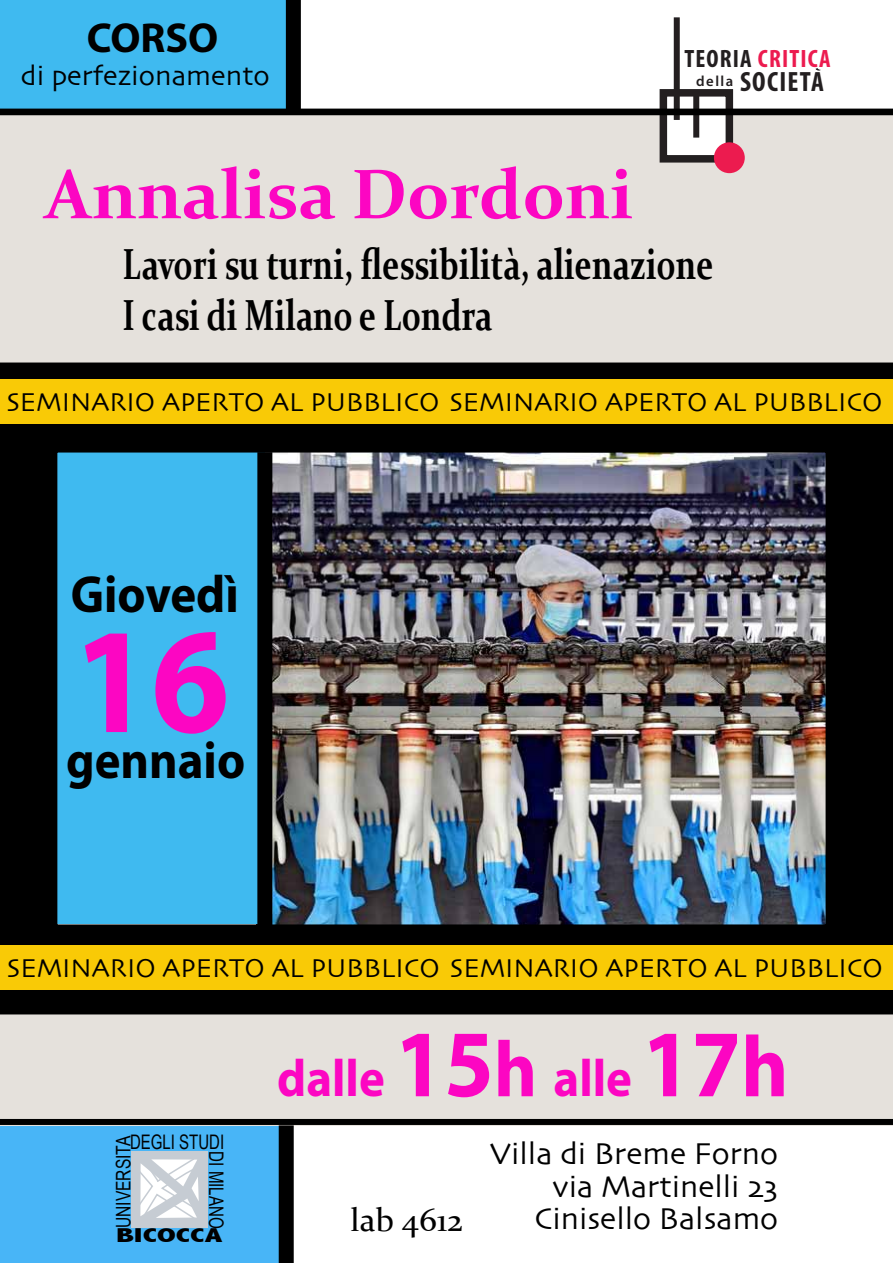
<style>
.page{position:relative;width:893px;height:1263px;background:#fff}
.page>*{position:absolute;margin:0;border:0;box-sizing:border-box;transform-origin:0 0}
.t1{font:700 151.5px "Myriad Pro";color:#fc06c2;scale:.93 1}
.t2{font:700 70.5px "Constantia";color:#fc06c2}
.t3{font:700 52.5px "Myriad Pro";color:#fc06c2;scale:.93 1}
.t4{font:700 52.5px "Myriad Pro";color:#000;scale:.93 1}
.t5{font:700 43.5px/51px "Constantia";color:#000;scale:.74 1}
.t6{font:700 42px "Myriad Pro";color:#000}
.t7{font:33px "Constantia";color:#000}
.t8{font:31.5px/32.4px "Skia";color:#000;text-align:right}
.t9{font:28.5px "Skia";color:#000}
.t10{font:700 condensed 28.05px "Myriad Pro";letter-spacing:.045em;color:#231f20}
.t11{font:27px "Skia";color:#000}
.t12{font:700 condensed 25.2px "Myriad Pro";letter-spacing:.045em;color:#ec1b4f}
.t13{font:20.1px "Arial Narrow";color:#000;scale:.95 1}
.t14{font:20.1px "Arial Narrow";color:#000;scale:.91 1}
.t15{font:20.1px "Arial Narrow";color:#000;scale:.92 1}
.t16{font:800 condensed 20.1px "Abadi";color:#000;scale:1.69 1}
.s1{color:#231f20}
.s2{font-size:96px}
.s3{font-size:79.5px}
.s4{font-size:87px}
</style>
<div class="page">
<div style="left:0;top:1124px;width:286px;height:139px;background:#48b5f7"></div>
<div style="left:0;top:112px;width:893px;height:135px;background:#e5e1dc"></div>
<div style="left:0;top:169px;width:893px;height:227px;background:#e5e1dc"></div>
<div style="left:0;top:949px;width:893px;height:176px;background:#e5e1dc"></div>
<div style="left:0;top:0;width:296px;height:114px;background:#3fbaf0"></div>
<div style="left:131px;top:1151px;width:77px;height:77px;background:#c6ccd3"></div>
<svg style="left:140px;top:1159px;width:59px;height:59px"></svg>
<div style="left:660px;top:89px;width:73px;height:74px;background:#fff;border:8px solid #231f20"></div>
<div style="left:714px;top:142px;width:31px;height:31px;background:#ec1b4f;border-radius:50%"></div>
<div style="left:674px;top:17px;width:6px;height:103px;background:#231f20"></div>
<div style="left:693px;top:95px;width:6px;height:43px;background:#231f20"></div>
<svg style="left:815px;top:68px;width:6px;height:3px"></svg>
<div style="left:0;top:109px;width:893px;height:6px;background:#000"></div>
<div style="left:0;top:1119px;width:893px;height:6px;background:#000"></div>
<div style="left:286px;top:0;width:15px;height:112px;background:#000"></div>
<div style="left:279px;top:1125px;width:15px;height:138px;background:#000"></div>
<img style="left:0;top:362px;width:893px;height:652px">
<div style="left:0;top:379px;width:893px;height:45px;background:#f9ca06"></div>
<div style="left:0;top:945px;width:893px;height:45px;background:#f9ca06"></div>
<div style="left:257px;top:452px;width:15px;height:477px;background:#000"></div>
<h3 class="t6" style="left:87px;top:11px;width:133px">CORSO</h3>
<p class="t9" style="left:21px;top:58px;width:250px">di perfezionamento</p>
<h2 class="t2" style="left:45px;top:146px;width:590px">Annalisa Dordoni</h2>
<p class="t12" style="left:685px;top:43px;width:148px"><span class="s1">TEORIA</span> CRITICA</p>
<p class="t10" style="left:696px;top:64px;width:129px"><sup>della</sup> SOCIETA</p>
<h3 class="t5" style="left:123px;top:236px;width:800px">Lavori su turni, flessibilità, alienazione<br>I casi di Milano e Londra</h3>
<p class="t11" style="left:6px;top:386px;width:878px">SEMINARIO APERTO AL PUBBLICO SEMINARIO APERTO AL PUBBLICO</p>
<h3 class="t4" style="left:71px;top:560px;width:182px">Giovedì</h3>
<h1 class="t1" style="left:73px;top:582px;width:170px">16</h1>
<h3 class="t4" style="left:66px;top:726px;width:194px">gennaio</h3>
<p class="t11" style="left:7px;top:952px;width:878px">SEMINARIO APERTO AL PUBBLICO SEMINARIO APERTO AL PUBBLICO</p>
<p class="t13" style="left:109px;top:1228px;width:99px;rotate:-90deg">UNIVERSITA</p>
<p class="t14" style="left:130px;top:1127px;width:105px">DEGLI STUDI</p>
<p class="t15" style="left:231px;top:1151px;width:86px;rotate:90deg">DI MILANO</p>
<p class="t16" style="left:116px;top:1224px;width:64px">BICOCCA</p>
<h3 class="t3" style="left:277px;top:1044px;width:551px">dalle <span class="s2">15</span><span class="s3">h</span> alle <span class="s2">17</span><span class="s4">h</span></h3>
<p class="t7" style="left:351px;top:1197px;width:114px">lab 4612</p>
<p class="t8" style="left:490px;top:1140px;width:289px">Villa di Breme Forno via Martinelli 23<br>Cinisello Balsamo</p>
</div>
